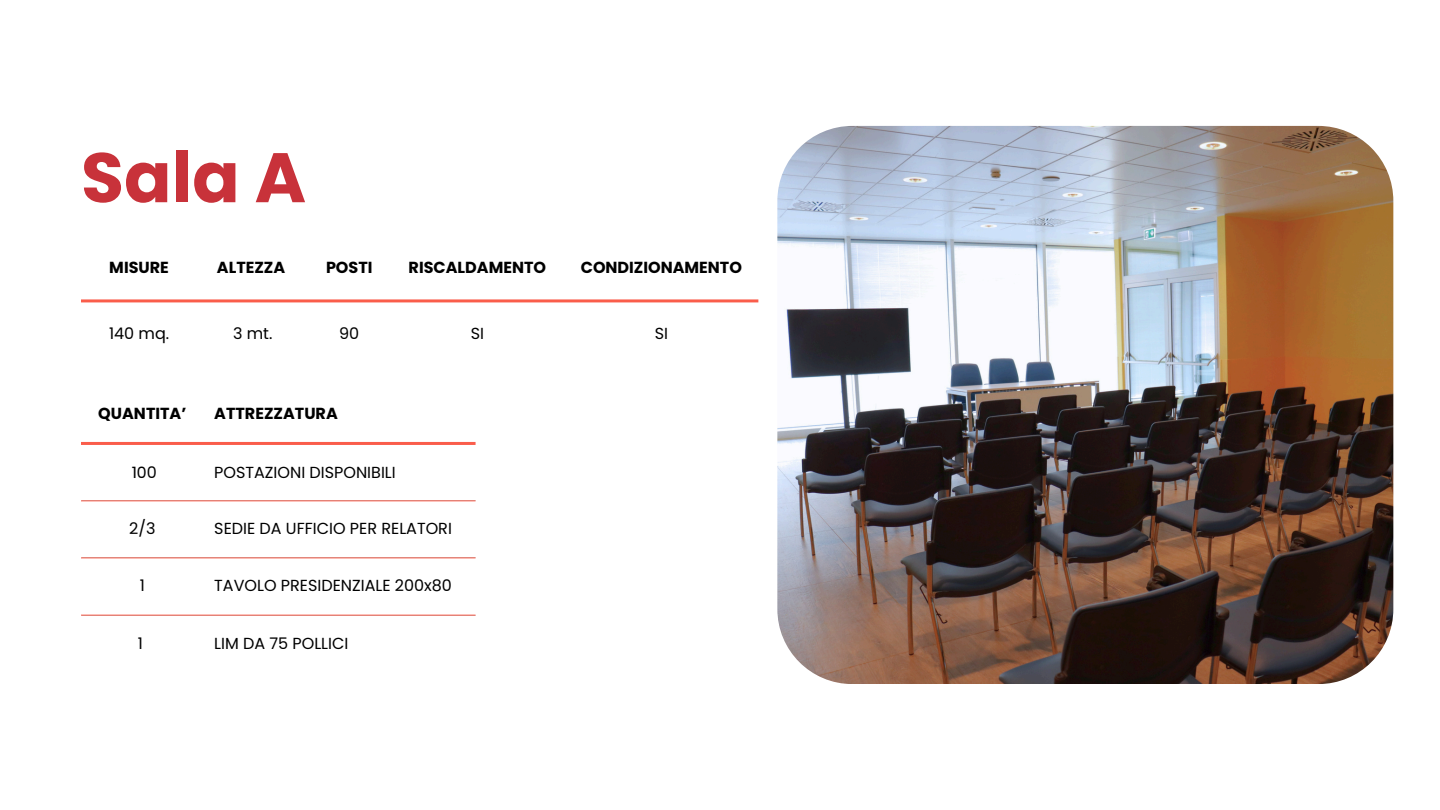
<style>
.page{position:relative;width:1440px;height:810px;background:#fff}
.page>*{position:absolute;margin:0;border:0;box-sizing:border-box;transform-origin:0 0}
.t1{font:700 70px "Poppins";color:#c8323a}
.t2{font:16px "Poppins";color:#000}
.t3{font:700 16px "Poppins";color:#000}
</style>
<div class="page">
<svg style="left:81px;top:299px;width:678px;height:4px"></svg>
<hr style="left:81px;top:299px;width:677px;height:3px;background:#fa5d4b">
<svg style="left:81px;top:501px;width:395px;height:114px"></svg>
<hr style="left:81px;top:500px;width:395px;height:1px;background:#fa5d4b">
<hr style="left:81px;top:558px;width:395px;height:1px;background:#fa5d4b">
<hr style="left:81px;top:615px;width:395px;height:1px;background:#fa5d4b">
<hr style="left:81px;top:442px;width:395px;height:3px;background:#fa5d4b">
<img style="left:777px;top:126px;width:616px;height:558px">
<p class="t1" style="left:81px;top:129px;width:227px">Sala A</p>
<h1 class="t3" style="left:109px;top:256px;width:61px">MISURE</h1>
<p class="t3" style="left:217px;top:256px;width:70px">ALTEZZA</p>
<p class="t3" style="left:326px;top:256px;width:48px">POSTI</p>
<p class="t3" style="left:409px;top:256px;width:139px">RISCALDAMENTO</p>
<p class="t3" style="left:581px;top:256px;width:163px">CONDIZIONAMENTO</p>
<p class="t2" style="left:109px;top:322px;width:62px">140 mq.</p>
<p class="t2" style="left:233px;top:322px;width:41px">3 mt.</p>
<p class="t2" style="left:339px;top:322px;width:22px">90</p>
<p class="t2" style="left:471px;top:322px;width:15px">SI</p>
<p class="t2" style="left:655px;top:322px;width:15px">SI</p>
<p class="t3" style="left:98px;top:403px;width:90px">QUANTITA’</p>
<p class="t3" style="left:214px;top:403px;width:125px">ATTREZZATURA</p>
<p class="t2" style="left:132px;top:463px;width:26px">100</p>
<p class="t2" style="left:214px;top:461px;width:183px">POSTAZIONI DISPONIBILI</p>
<p class="t2" style="left:129px;top:517px;width:28px">2/3</p>
<p class="t2" style="left:214px;top:517px;width:239px">SEDIE DA UFFICIO PER RELATORI</p>
<p class="t2" style="left:140px;top:574px;width:7px">1</p>
<p class="t2" style="left:214px;top:574px;width:239px">TAVOLO PRESIDENZIALE 200x80</p>
<p class="t2" style="left:138px;top:632px;width:7px">1</p>
<p class="t2" style="left:214px;top:632px;width:136px">LIM DA 75 POLLICI</p>
</div>
